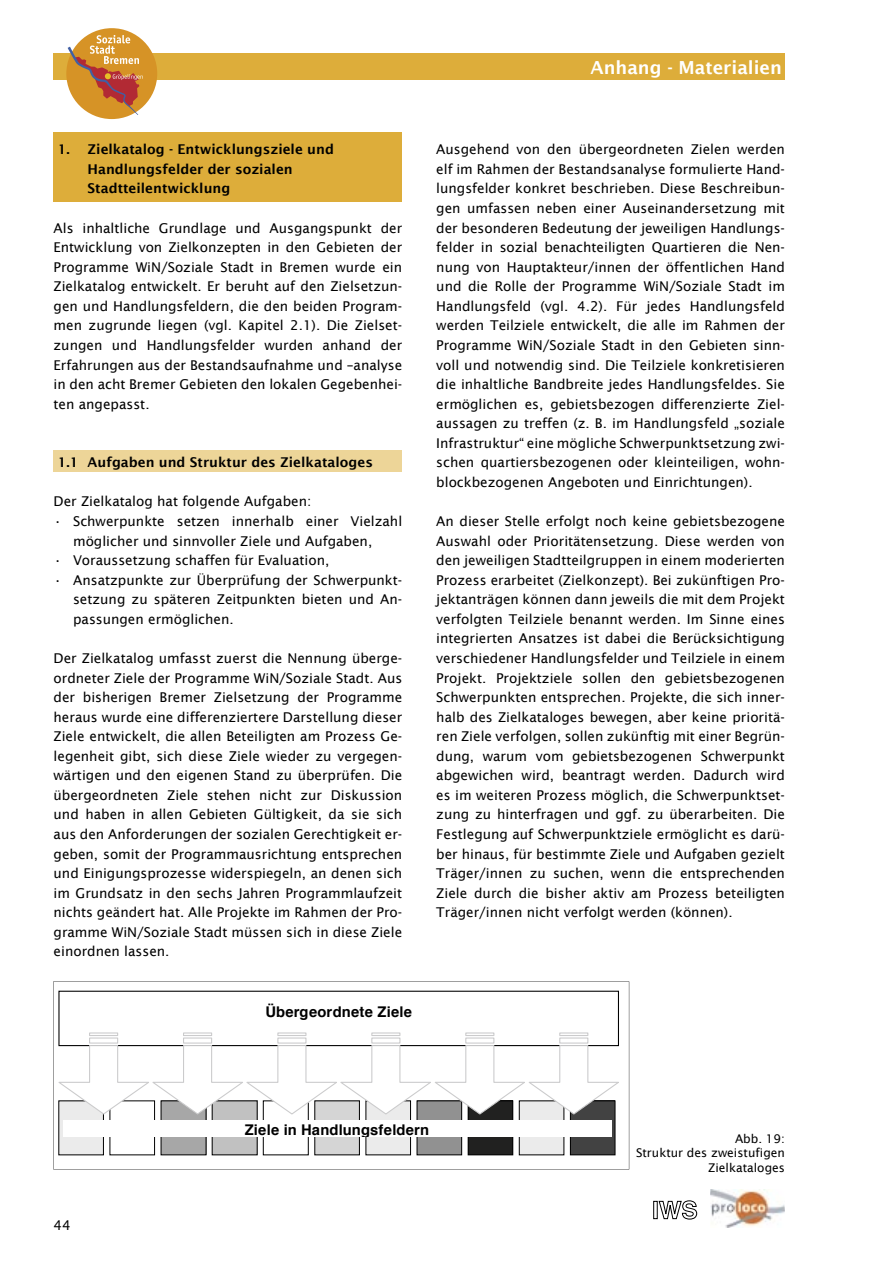
<style>
.page{position:relative;width:893px;height:1263px;background:#fff}
.page>*{position:absolute;margin:0;border:0;box-sizing:border-box;transform-origin:0 0}
.t1{font:600 18px "Lucida Sans";color:#fff}
.t2{font:700 14.7px "Helvetica";letter-spacing:.015em;color:#000}
.t3{font:13.5px/19.5px "Lucida Sans";color:#000;text-align:justify}
.t4{font:600 13.5px/19.5px "Lucida Sans";color:#000}
.t5{font:12px/14.4px "Lucida Sans";color:#000;text-align:right}
</style>
<div class="page">
<div style="left:653px;top:1201px;width:5px;height:18px;border:1px solid #000"></div>
<svg style="left:658px;top:1200px;width:39px;height:20px"></svg>
<img style="left:710px;top:1190px;width:75px;height:38px">
<div style="left:54px;top:54px;width:731px;height:26px;background:#ddad3a"></div>
<div style="left:66px;top:28px;width:91px;height:91px;background:#d69326;border-radius:50%"></div>
<svg style="left:68px;top:35px;width:75px;height:80px"></svg>
<svg style="left:53px;top:981px;width:576px;height:188px"></svg>
<div style="left:54px;top:133px;width:348px;height:30px;background:#ddad3a"></div>
<div style="left:54px;top:152px;width:348px;height:30px;background:#ddad3a"></div>
<div style="left:54px;top:172px;width:348px;height:30px;background:#ddad3a"></div>
<div style="left:54px;top:451px;width:348px;height:21px;background:#edd598"></div>
<h1 class="t1" style="left:590px;top:57px;width:193px">Anhang - Materialien</h1>
<p class="t4" style="left:88px;top:140px;width:248px;text-indent:-30px">1. Zielkatalog - Entwicklungsziele und<br>Handlungsfelder der sozialen<br>Stadtteilentwicklung</p>
<p class="t3" style="left:54px;top:218px;width:350px">Als inhaltliche Grundlage und Ausgangspunkt der Entwicklung von Zielkonzepten in den Gebieten der Programme WiN/Soziale Stadt in Bremen wurde ein Zielkatalog entwickelt. Er beruht auf den Zielsetzun&shy;gen und Handlungsfeldern, die den beiden Program&shy;men zugrunde liegen (vgl. Kapitel 2.1). Die Zielset&shy;zungen und Handlungsfelder wurden anhand der Erfahrungen aus der Bestandsaufnahme und –analyse in den acht Bremer Gebieten den lokalen Gegebenhei&shy;ten angepasst.</p>
<p class="t4" style="left:58px;top:453px;width:317px">1.1 Aufgaben und Struktur des Zielkataloges</p>
<p class="t3" style="left:73px;top:492px;width:331px;text-align:left;text-indent:-20px">Der Zielkatalog hat folgende Aufgaben:<br>Schwerpunkte setzen innerhalb einer Vielzahl möglicher und sinnvoller Ziele und Aufgaben, Voraussetzung schaffen für Evaluation, Ansatzpunkte zur Überprüfung der Schwerpunkt&shy;setzung zu späteren Zeitpunkten bieten und An&shy;passungen ermöglichen.</p>
<p class="t3" style="left:54px;top:648px;width:350px">Der Zielkatalog umfasst zuerst die Nennung überge&shy;ordneter Ziele der Programme WiN/Soziale Stadt. Aus der bisherigen Bremer Zielsetzung der Programme heraus wurde eine differenziertere Darstellung dieser Ziele entwickelt, die allen Beteiligten am Prozess Ge&shy;legenheit gibt, sich diese Ziele wieder zu vergegen&shy;wärtigen und den eigenen Stand zu überprüfen. Die übergeordneten Ziele stehen nicht zur Diskussion und haben in allen Gebieten Gültigkeit, da sie sich aus den Anforderungen der sozialen Gerechtigkeit er&shy;geben, somit der Programmausrichtung entsprechen und Einigungsprozesse widerspiegeln, an denen sich im Grundsatz in den sechs Jahren Programmlaufzeit nichts geändert hat. Alle Projekte im Rahmen der Pro&shy;gramme WiN/Soziale Stadt müssen sich in diese Ziele einordnen lassen.</p>
<p class="t3" style="left:54px;top:511px;width:10px">•</p>
<p class="t3" style="left:54px;top:550px;width:10px">• •</p>
<p class="t2" style="left:265px;top:1004px;width:148px">Übergeordnete Ziele</p>
<p class="t3" style="left:436px;top:140px;width:350px">Ausgehend von den übergeordneten Zielen werden elf im Rahmen der Bestandsanalyse formulierte Hand&shy;lungsfelder konkret beschrieben. Diese Beschreibun&shy;gen umfassen neben einer Auseinandersetzung mit der besonderen Bedeutung der jeweiligen Handlungs&shy;felder in sozial benachteiligten Quartieren die Nen&shy;nung von Hauptakteur/innen der öffentlichen Hand und die Rolle der Programme WiN/Soziale Stadt im Handlungsfeld (vgl. 4.2). Für jedes Handlungsfeld werden Teilziele entwickelt, die alle im Rahmen der Programme WiN/Soziale Stadt in den Gebieten sinn&shy;voll und notwendig sind. Die Teilziele konkretisieren die inhaltliche Bandbreite jedes Handlungsfeldes. Sie ermöglichen es, gebietsbezogen differenzierte Ziel&shy;aussagen zu treffen (z. B. im Handlungsfeld „soziale Infrastruktur“ eine mögliche Schwerpunktsetzung zwi&shy;schen quartiersbezogenen oder kleinteiligen, wohn&shy;blockbezogenen Angeboten und Einrichtungen).</p>
<p class="t3" style="left:436px;top:511px;width:350px">An dieser Stelle erfolgt noch keine gebietsbezogene Auswahl oder Prioritätensetzung. Diese werden von den jeweiligen Stadtteilgruppen in einem moderierten Prozess erarbeitet (Zielkonzept). Bei zukünftigen Pro&shy;jektanträgen können dann jeweils die mit dem Projekt verfolgten Teilziele benannt werden. Im Sinne eines integrierten Ansatzes ist dabei die Berücksichtigung verschiedener Handlungsfelder und Teilziele in einem Projekt. Projektziele sollen den gebietsbezogenen Schwerpunkten entsprechen. Projekte, die sich inner&shy;halb des Zielkataloges bewegen, aber keine prioritä&shy;ren Ziele verfolgen, sollen zukünftig mit einer Begrün&shy;dung, warum vom gebietsbezogenen Schwerpunkt abgewichen wird, beantragt werden. Dadurch wird es im weiteren Prozess möglich, die Schwerpunktset&shy;zung zu hinterfragen und ggf. zu überarbeiten. Die Festlegung auf Schwerpunktziele ermöglicht es darü&shy;ber hinaus, für bestimmte Ziele und Aufgaben gezielt Träger/innen zu suchen, wenn die entsprechenden Ziele durch die bisher aktiv am Prozess beteiligten Träger/innen nicht verfolgt werden (können).</p>
<p class="t3" style="left:54px;top:1216px;width:19px">44</p>
<p class="t2" style="left:245px;top:1122px;width:186px">Ziele in Handlungsfeldern</p>
<p class="t5" style="left:636px;top:1131px;width:150px">Abb. 19:<br>Struktur des zweistufigen<br>Zielkataloges</p>
</div>
